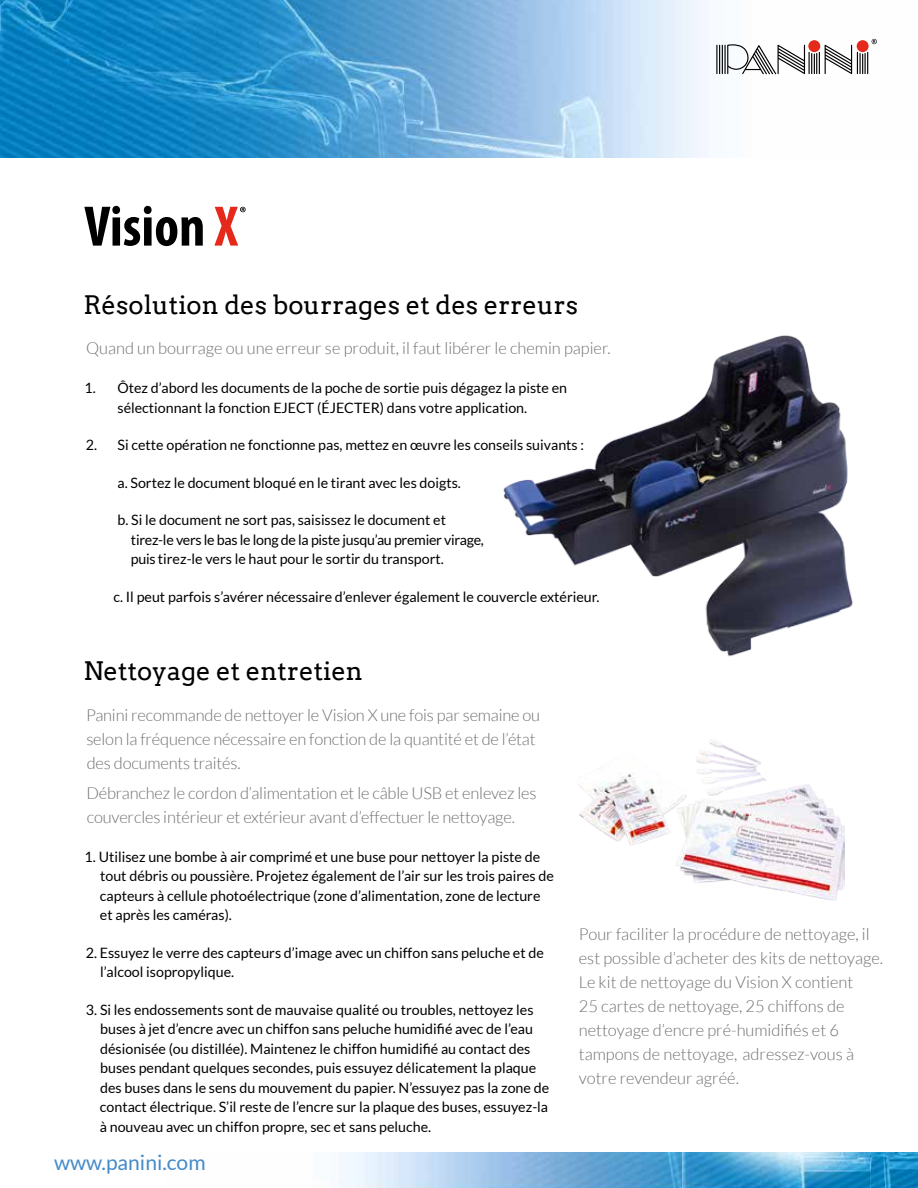
<style>
.page{position:relative;width:918px;height:1188px;background:#fff}
.page>*{position:absolute;margin:0;border:0;box-sizing:border-box;transform-origin:0 0}
.t1{font:25.5px "Arvo";color:#000}
.t2{font:21px "Lato";color:#458ac9}
.t3{font:300 16.5px/24px "Lato";color:#706f6f}
.t4{font:14.25px/19.5px "Lato";color:#000}
</style>
<div class="page">
<img style="left:0;top:0;width:875px;height:157px">
<svg style="left:716px;top:39px;width:161px;height:35px"></svg>
<img style="left:339px;top:1153px;width:579px;height:35px">
<img style="left:579px;top:739px;width:265px;height:162px">
<img style="left:503px;top:335px;width:350px;height:322px">
<svg style="left:84px;top:206px;width:119px;height:40px"></svg>
<svg style="left:214px;top:207px;width:32px;height:39px"></svg>
<h1 class="t1" style="left:83px;top:289px;width:496px">Résolution des bourrages et des erreurs</h1>
<p class="t3" style="left:86px;top:336px;width:526px">Quand un bourrage ou une erreur se produit, il faut libérer le chemin papier.</p>
<p class="t4" style="left:85px;top:378px;width:484px;text-align:center">1. Ôtez d’abord les documents de la poche de sortie puis dégagez la piste en sélectionnant la fonction EJECT (ÉJECTER) dans votre application.</p>
<p class="t4" style="left:86px;top:435px;width:500px">2. Si cette opération ne fonctionne pas, mettez en œuvre les conseils suivants :</p>
<p class="t4" style="left:117px;top:473px;width:345px">a. Sortez le document bloqué en le tirant avec les doigts.</p>
<p class="t4" style="left:131px;top:510px;width:354px;text-indent:-14px">b. Si le document ne sort pas, saisissez le document et tirez-le vers le bas le long de la piste jusqu’au premier virage, puis tirez-le vers le haut pour le sortir du transport.</p>
<p class="t4" style="left:114px;top:587px;width:488px">c. Il peut parfois s’avérer nécessaire d’enlever également le couvercle extérieur.</p>
<h1 class="t1" style="left:83px;top:656px;width:281px">Nettoyage et entretien</h1>
<p class="t3" style="left:86px;top:703px;width:456px">Panini recommande de nettoyer le Vision X une fois par semaine ou selon la fréquence nécessaire en fonction de la quantité et de l’état des documents traités.</p>
<p class="t3" style="left:86px;top:781px;width:452px">Débranchez le cordon d’alimentation et le câble USB et enlevez les couvercles intérieur et extérieur avant d’effectuer le nettoyage.</p>
<p class="t4" style="left:100px;top:847px;width:456px;text-indent:-15px">1. Utilisez une bombe à air comprimé et une buse pour nettoyer la piste de tout débris ou poussière. Projetez également de l’air sur les trois paires de capteurs à cellule photoélectrique (zone d’alimentation, zone de lecture et après les caméras).</p>
<p class="t4" style="left:100px;top:943px;width:445px;text-indent:-14px">2. Essuyez le verre des capteurs d’image avec un chiffon sans peluche et de l’alcool isopropylique.</p>
<p class="t4" style="left:100px;top:1000px;width:451px;text-indent:-14px">3. Si les endossements sont de mauvaise qualité ou troubles, nettoyez les buses à jet d’encre avec un chiffon sans peluche humidifié avec de l’eau désionisée (ou distillée). Maintenez le chiffon humidifié au contact des buses pendant quelques secondes, puis essuyez délicatement la plaque des buses dans le sens du mouvement du papier. N’essuyez pas la zone de contact électrique. S’il reste de l’encre sur la plaque des buses, essuyez-la à nouveau avec un chiffon propre, sec et sans peluche.</p>
<h2 class="t2" style="left:54px;top:1151px;width:153px">www.panini.com</h2>
<p class="t3" style="left:579px;top:922px;width:306px">Pour faciliter la procédure de nettoyage, il est possible d’acheter des kits de nettoyage.<br>Le kit de nettoyage du Vision X contient<br>25 cartes de nettoyage, 25 chiffons de nettoyage d’encre pré-humidifiés et 6 tampons de nettoyage, adressez-vous à votre revendeur agréé.</p>
</div>
